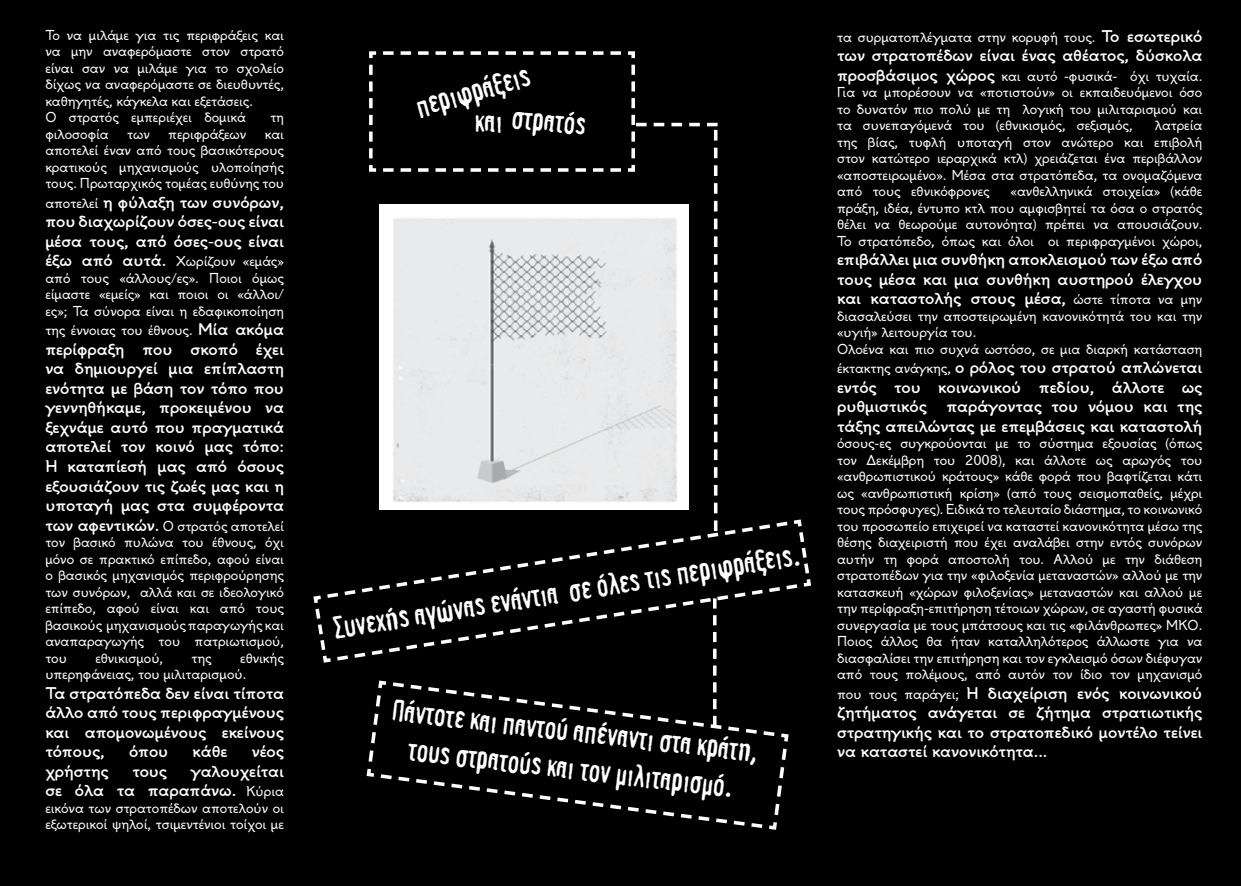
<style>
.page{position:relative;width:1241px;height:886px;background:#fff}
.page>*{position:absolute;margin:0;border:0;box-sizing:border-box;transform-origin:0 0}
.t1{font:31.25px/37.5px "PF Fragment";color:#fff;text-align:center}
.t2{font:700 16.25px/19.5px "PF Alfabeta";color:#fff;text-align:justify}
.t3{font:13.75px/16.5px "PF Alfabeta";color:#fff;text-align:justify}
.s1{font-weight:400;font-size:13.75px}
.s2{font-weight:700;font-size:16.25px}
.s3{color:#000}
</style>
<div class="page">
<div style="left:0;top:0;width:1240px;height:886px;background:#000"></div>
<svg style="left:313px;top:50px;width:498px;height:781px;background:#3d3d3d"></svg>
<p class="t3" style="left:45px;top:27px;width:240px;text-align:left">Το να μιλάμε για τις περιφράξεις και να μην αναφερόμαστε στον στρατό είναι σαν να μιλάμε για το σχολείο δίχως να αναφερόμαστε σε διευθυντές, καθηγητές, κάγκελα και εξετάσεις.<br>Ο στρατός εμπεριέχει δομικά</p>
<p class="t3" style="left:270px;top:109px;width:15px">τη</p>
<p class="t3" style="left:45px;top:126px;width:65px">φιλοσοφία</p>
<p class="t3" style="left:127px;top:126px;width:24px">των</p>
<p class="t3" style="left:168px;top:126px;width:79px">περιφράξεων</p>
<p class="t3" style="left:45px;top:126px;width:240px;text-indent:219px">και αποτελεί έναν από τους βασικότερους κρατικούς μηχανισμούς υλοποίησής τους. Πρωταρχικός τομέας ευθύνης του</p>
<p class="t2" style="left:45px;top:192px;width:240px"><span class="s1">αποτελεί</span> η φύλαξη των συνόρων, που διαχωρίζουν όσες-ους είναι μέσα τους, από όσες-ους είναι</p>
<p class="t3" style="left:45px;top:253px;width:240px"><span class="s2">έξω από αυτά.</span> Χωρίζουν «εμάς» από τους «άλλους/ες». Ποιοι όμως είμαστε «εμείς» και ποιοι οι «άλλοι/ ες»; Τα σύνορα είναι η εδαφικοποίηση</p>
<p class="t3" style="left:45px;top:322px;width:240px">της έννοιας του έθνους. <span class="s2">Μία ακόμα</span></p>
<p class="t2" style="left:45px;top:339px;width:240px">περίφραξη που σκοπό έχει να δημιουργεί μια επίπλαστη ενότητα με βάση τον τόπο που γεννηθήκαμε, προκειμένου να ξεχνάμε αυτό που πραγματικά αποτελεί τον κοινό μας τόπο:<br>Η καταπίεσή μας από όσους εξουσιάζουν τις ζωές μας και η υποταγή μας στα συμφέροντα</p>
<p class="t3" style="left:45px;top:517px;width:240px"><span class="s2">των αφεντικών.</span> Ο στρατός αποτελεί τον βασικό πυλώνα του έθνους, όχι μόνο σε πρακτικό επίπεδο, αφού είναι ο βασικός μηχανισμός περιφρούρησης των συνόρων, αλλά και σε ιδεολογικό επίπεδο, αφού είναι και από τους βασικούς μηχανισμούς παραγωγής και αναπαραγωγής του πατριωτισμού, του</p>
<p class="t3" style="left:45px;top:649px;width:240px;text-indent:195px">εθνικής υπερηφάνειας, του μιλιταρισμού.</p>
<p class="t2" style="left:45px;top:683px;width:240px">Τα στρατόπεδα δεν είναι τίποτα άλλο από τους περιφραγμένους και απομονωμένους εκείνους τόπους,</p>
<p class="t3" style="left:95px;top:649px;width:69px">εθνικισμού,</p>
<p class="t3" style="left:191px;top:649px;width:22px">της</p>
<p class="t2" style="left:129px;top:741px;width:41px">όπου</p>
<p class="t2" style="left:193px;top:741px;width:36px">κάθε</p>
<p class="t2" style="left:252px;top:741px;width:34px">νέος</p>
<p class="t2" style="left:45px;top:761px;width:240px;text-align:right">γαλουχείται<br>σε όλα τα παραπάνω. <span class="s1">Κύρια</span></p>
<p class="t3" style="left:45px;top:799px;width:240px">εικόνα των στρατοπέδων αποτελούν οι εξωτερικοί ψηλοί, τσιμεντένιοι τοίχοι με</p>
<p class="t2" style="left:45px;top:761px;width:65px">χρήστης</p>
<p class="t2" style="left:132px;top:761px;width:36px">τους</p>
<h1 class="t1" style="left:411px;top:89px;width:131px;rotate:-16deg">περιφράξεις<span class="s3">ό</span></h1>
<h1 class="t1" style="left:475px;top:102px;width:29px">και</h1>
<h1 class="t1" style="left:513px;top:98px;width:76px;rotate:6deg">στρατός</h1>
<h1 class="t1" style="left:330px;top:610px;width:473px;rotate:-9deg">Συνεχής αγώνας ενάντια σε όλες τις περιφράξεις.</h1>
<h1 class="t1" style="left:394px;top:690px;width:369px;rotate:7deg">Πάντοτε και παντού απέναντι στα κράτη, τους στρατούς και τον μιλιταρισμό.</h1>
<p class="t3" style="left:837px;top:29px;width:366px">τα συρματοπλέγματα στην κορυφή τους. <span class="s2">Το εσωτερικό</span></p>
<p class="t2" style="left:837px;top:46px;width:366px">των στρατοπέδων είναι ένας αθέατος, δύσκολα</p>
<p class="t3" style="left:837px;top:68px;width:366px"><span class="s2">προσβάσιμος χώρος</span> και αυτό -φυσικά- όχι τυχαία.<br>Για να μπορέσουν να «ποτιστούν» οι εκπαιδευόμενοι όσο το δυνατόν πιο πολύ με τη λογική του μιλιταρισμού και τα συνεπαγόμενά του (εθνικισμός, σεξισμός,</p>
<p class="t3" style="left:837px;top:117px;width:366px;text-indent:317px">λατρεία της βίας, τυφλή υποταγή στον ανώτερο και επιβολή στον κατώτερο ιεραρχικά κτλ) χρειάζεται ένα περιβάλλον «αποστειρωμένο». Μέσα στα στρατόπεδα, τα ονομαζόμενα από τους εθνικόφρονες</p>
<p class="t3" style="left:837px;top:183px;width:366px;text-indent:173px">«ανθελληνικά στοιχεία» (κάθε πράξη, ιδέα, έντυπο κτλ που αμφισβητεί τα όσα ο στρατός θέλει να θεωρούμε αυτονόητα) πρέπει να απουσιάζουν.<br>Το στρατόπεδο, όπως και όλοι οι περιφραγμένοι χώροι,</p>
<p class="t2" style="left:837px;top:250px;width:366px">επιβάλλει μια συνθήκη αποκλεισμού των έξω από τους μέσα και μια συνθήκη αυστηρού έλεγχου και καταστολής στους μέσα, <span class="s1">ώστε τίποτα να μην</span></p>
<p class="t3" style="left:837px;top:308px;width:366px;text-align:left">διασαλεύσει την αποστειρωμένη κανονικότητά του και την «υγιή» λειτουργία του.<br>Ολοένα και πιο συχνά ωστόσο, σε μια διαρκή κατάσταση</p>
<p class="t2" style="left:837px;top:358px;width:366px"><span class="s1">έκτακτης ανάγκης,</span> ο ρόλος του στρατού απλώνεται εντός του κοινωνικού πεδίου, άλλοτε ως ρυθμιστικός παράγοντας του νόμου και της τάξης απειλώντας με επεμβάσεις και καταστολή</p>
<p class="t3" style="left:837px;top:435px;width:366px">όσους-ες συγκρούονται με το σύστημα εξουσίας (όπως τον Δεκέμβρη του 2008), και άλλοτε ως αρωγός του «ανθρωπιστικού κράτους» κάθε φορά που βαφτίζεται κάτι ως «ανθρωπιστική κρίση» (από τους σεισμοπαθείς, μέχρι τους πρόσφυγες). Ειδικά το τελευταίο διάστημα, το κοινωνικό του προσωπείο επιχειρεί να καταστεί κανονικότητα μέσω της θέσης διαχειριστή που έχει αναλάβει στην εντός συνόρων αυτήν τη φορά αποστολή του. Αλλού με την διάθεση στρατοπέδων για την «φιλοξενία μεταναστών» αλλού με την κατασκευή «χώρων φιλοξενίας» μεταναστών και αλλού με την περίφραξη-επιτήρηση τέτοιων χώρων, σε αγαστή φυσικά συνεργασία με τους μπάτσους και τις «φιλάνθρωπες» ΜΚΟ.<br>Ποιος άλλος θα ήταν καταλληλότερος άλλωστε για να διασφαλίσει την επιτήρηση και τον εγκλεισμό όσων διέφυγαν από τους πολέμους, από αυτόν τον ίδιο τον μηχανισμό</p>
<p class="t2" style="left:837px;top:683px;width:366px"><span class="s1">που τους παράγει;</span> Η διαχείριση ενός κοινωνικού ζητήματος ανάγεται σε ζήτημα στρατιωτικής στρατηγικής και το στρατοπεδικό μοντέλο τείνει να καταστεί κανονικότητα...</p>
</div>
